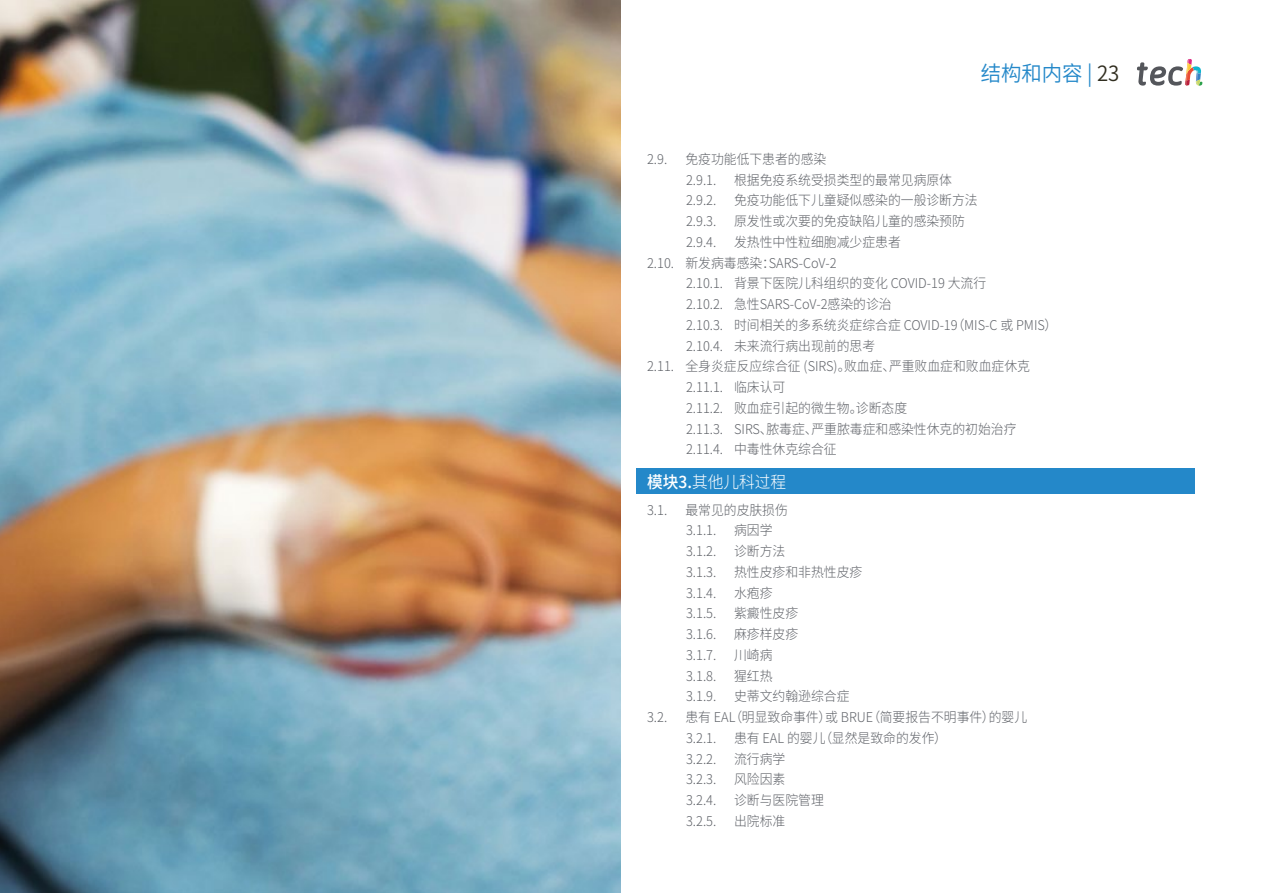
<style>
.page{position:relative;width:1263px;height:893px;background:#fff}
.page>*{position:absolute;margin:0;border:0;box-sizing:border-box;transform-origin:0 0}
.t1{font:21px "Source Han Sans CN";color:#2488c9}
.t2{font:300 16.5px "Source Han Sans CN";color:#fff;scale:.95 1}
.t3{font:300 13.5px/20.7px "Source Han Sans CN";color:#61646a;scale:.95 1}
.s1{color:#312e20}
.s2{font-weight:500}
</style>
<div class="page">
<svg style="left:1137px;top:59px;width:65px;height:27px"></svg>
<div style="left:636px;top:468px;width:558px;height:25px;background:#2488c9"></div>
<img style="left:0;top:0;width:621px;height:893px">
<p class="t3" style="left:647px;top:149px;width:23px">2.9.</p>
<p class="t3" style="left:685px;top:149px;width:150px">免疫功能低下患者的感染<br>2.9.1.</p>
<p class="t3" style="left:734px;top:170px;width:231px">根据免疫系统受损类型的最常见病原体</p>
<h1 class="t1" style="left:981px;top:61px;width:140px">结构和内容 | <span class="s1">23</span></h1>
<p class="t3" style="left:686px;top:190px;width:33px">2.9.2.</p>
<p class="t3" style="left:734px;top:190px;width:258px">免疫功能低下儿童疑似感染的一般诊断方法</p>
<p class="t3" style="left:686px;top:211px;width:33px">2.9.3.</p>
<p class="t3" style="left:734px;top:211px;width:245px">原发性或次要的免疫缺陷儿童的感染预防</p>
<p class="t3" style="left:686px;top:232px;width:33px">2.9.4.</p>
<p class="t3" style="left:647px;top:232px;width:269px;text-indent:87px">发热性中性粒细胞减少症患者<br>2.10. 新发病毒感染：SARS-CoV-2</p>
<p class="t3" style="left:686px;top:273px;width:317px">2.10.1. 背景下医院儿科组织的变化 COVID-19 大流行</p>
<p class="t3" style="left:686px;top:294px;width:218px">2.10.2. 急性SARS-CoV-2感染的诊治</p>
<p class="t3" style="left:686px;top:315px;width:392px">2.10.3. 时间相关的多系统炎症综合症 COVID-19（MIS-C 或 PMIS）</p>
<p class="t3" style="left:686px;top:336px;width:201px">2.10.4. 未来流行病出现前的思考</p>
<p class="t3" style="left:647px;top:356px;width:405px">2.11. 全身炎症反应综合征 (SIRS)。败血症、严重败血症和败血症休克</p>
<p class="t3" style="left:686px;top:377px;width:106px">2.11.1. 临床认可</p>
<p class="t3" style="left:686px;top:398px;width:234px">2.11.2. 败血症引起的微生物。诊断态度</p>
<p class="t3" style="left:686px;top:419px;width:349px">2.11.3. SIRS、脓毒症、严重脓毒症和感染性休克的初始治疗</p>
<p class="t3" style="left:686px;top:439px;width:160px">2.11.4. 中毒性休克综合征</p>
<p class="t2" style="left:647px;top:472px;width:148px"><span class="s2">模块3.</span>其他儿科过程</p>
<p class="t3" style="left:647px;top:500px;width:23px">3.1.</p>
<p class="t3" style="left:685px;top:500px;width:109px">最常见的皮肤损伤<br>3.1.1.</p>
<p class="t3" style="left:734px;top:520px;width:42px">病因学</p>
<p class="t3" style="left:686px;top:541px;width:33px">3.1.2.</p>
<p class="t3" style="left:734px;top:541px;width:56px">诊断方法</p>
<p class="t3" style="left:686px;top:562px;width:33px">3.1.3.</p>
<p class="t3" style="left:734px;top:562px;width:136px">热性皮疹和非热性皮疹</p>
<p class="t3" style="left:686px;top:583px;width:33px">3.1.4.</p>
<p class="t3" style="left:734px;top:583px;width:42px">水疱疹</p>
<p class="t3" style="left:686px;top:603px;width:33px">3.1.5.</p>
<p class="t3" style="left:734px;top:603px;width:69px">紫癜性皮疹</p>
<p class="t3" style="left:686px;top:624px;width:33px">3.1.6.</p>
<p class="t3" style="left:734px;top:624px;width:69px">麻疹样皮疹</p>
<p class="t3" style="left:686px;top:645px;width:33px">3.1.7.</p>
<p class="t3" style="left:734px;top:645px;width:42px">川崎病</p>
<p class="t3" style="left:686px;top:666px;width:33px">3.1.8.</p>
<p class="t3" style="left:734px;top:666px;width:42px">猩红热</p>
<p class="t3" style="left:686px;top:686px;width:33px">3.1.9.</p>
<p class="t3" style="left:734px;top:686px;width:123px">史蒂文约翰逊综合症</p>
<p class="t3" style="left:647px;top:707px;width:23px">3.2.</p>
<p class="t3" style="left:685px;top:707px;width:361px">患有 EAL（明显致命事件）或 BRUE（简要报告不明事件）的婴儿<br>3.2.1.</p>
<p class="t3" style="left:734px;top:728px;width:225px">患有 EAL 的婴儿（显然是致命的发作）</p>
<p class="t3" style="left:686px;top:749px;width:33px">3.2.2.</p>
<p class="t3" style="left:734px;top:749px;width:56px">流行病学</p>
<p class="t3" style="left:686px;top:769px;width:33px">3.2.3.</p>
<p class="t3" style="left:734px;top:769px;width:56px">风险因素</p>
<p class="t3" style="left:686px;top:790px;width:33px">3.2.4.</p>
<p class="t3" style="left:734px;top:790px;width:96px">诊断与医院管理</p>
<p class="t3" style="left:686px;top:811px;width:33px">3.2.5.</p>
<p class="t3" style="left:734px;top:811px;width:56px">出院标准</p>
</div>
